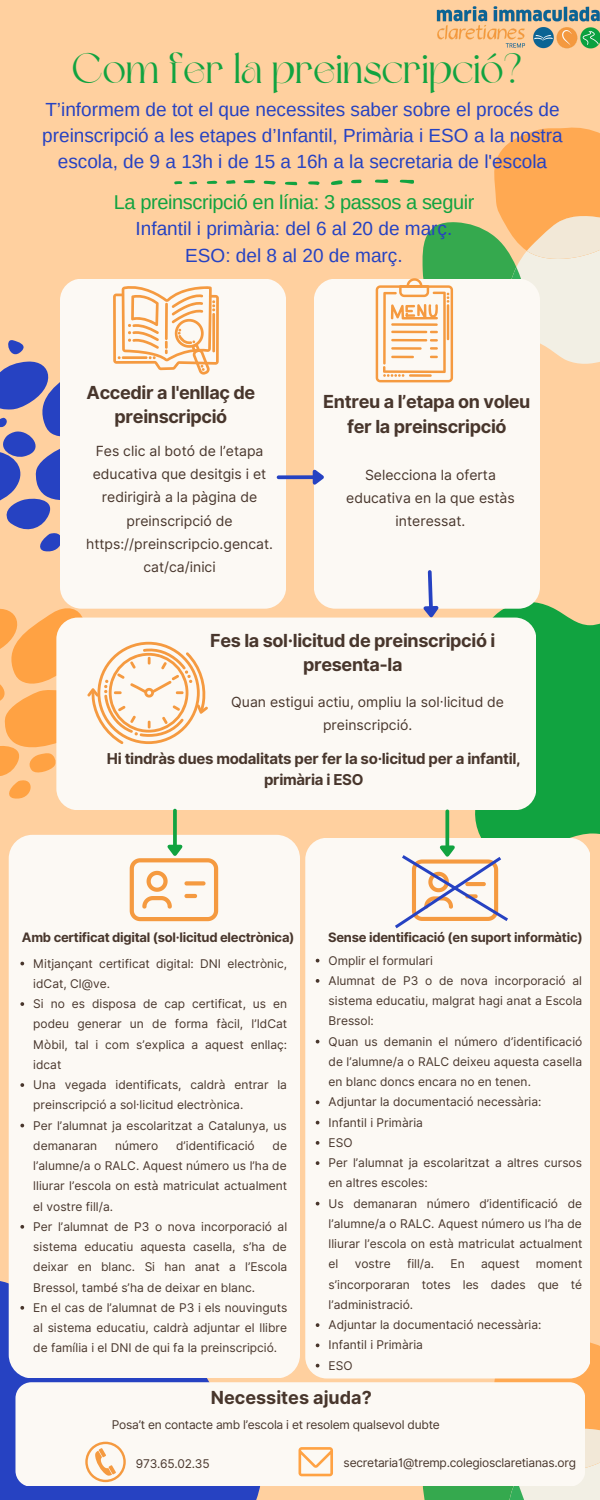
<style>
.page{position:relative;width:600px;height:1500px;background:#ffd09f}
.page>*{position:absolute;margin:0;border:0;box-sizing:border-box;transform-origin:0 0}
.t1{font:42.5px "Dream Avenue";color:#11a340}
.t2{font:20px "Arimo";letter-spacing:-.02em;color:#11a340}
.t3{font:19px/26.2px "Arimo";color:#2642c2;text-align:center}
.t4{font:700 18px/24.8px "Inter";letter-spacing:-.02em;color:#48362c;text-align:center}
.t5{font:700 18px "Inter";color:#48362c}
.t6{font:700 15px/21px "Inter";letter-spacing:-.02em;color:#48362c;text-align:center}
.t7{font:14px/23.2px "Inter";color:#48362c;text-align:center}
.t8{font:700 13px "Inter";letter-spacing:-.02em;color:#48362c}
.t9{font:12px/20.2px "Inter";color:#48362c}
.t10{font:12px "Inter";letter-spacing:-.02em;color:#48362c}
</style>
<div class="page">
<div style="left:60px;top:279px;width:226px;height:330px;background:#fcf9f4;border-radius:21px"></div>
<svg style="left:462px;top:567px;width:138px;height:288px;fill:#11a340"></svg>
<div style="left:314px;top:279px;width:225px;height:330px;background:#fcf9f4;border-radius:21px"></div>
<div style="left:56px;top:618px;width:480px;height:192px;background:#fcf9f4;border-radius:21px"></div>
<svg style="left:0;top:1245px;width:260px;height:255px;fill:#2642c2"></svg>
<svg style="left:399px;top:1342px;width:201px;height:158px"></svg>
<div style="left:15px;top:1382px;width:570px;height:104px;background:#fcf9f4;border-radius:16px"></div>
<div style="left:9px;top:835px;width:291px;height:543px;background:#fcf9f4;border-radius:24px"></div>
<div style="left:305px;top:838px;width:285px;height:540px;background:#fcf9f4;border-radius:21px"></div>
<svg style="left:279px;top:475px;width:30px;height:4px"></svg>
<svg style="left:309px;top:469px;width:15px;height:16px"></svg>
<svg style="left:418px;top:570px;width:24px;height:48px"></svg>
<svg style="left:173px;top:811px;width:4px;height:30px"></svg>
<svg style="left:331px;top:180px;width:12px;height:5px"></svg>
<svg style="left:285px;top:182px;width:12px;height:3px"></svg>
<svg style="left:264px;top:181px;width:12px;height:4px"></svg>
<svg style="left:308px;top:181px;width:12px;height:4px"></svg>
<svg style="left:351px;top:180px;width:11px;height:3px"></svg>
<svg style="left:244px;top:180px;width:11px;height:3px"></svg>
<svg style="left:226px;top:180px;width:9px;height:4px"></svg>
<svg style="left:207px;top:181px;width:10px;height:3px"></svg>
<svg style="left:174px;top:181px;width:8px;height:3px"></svg>
<svg style="left:189px;top:181px;width:8px;height:3px"></svg>
<svg style="left:0;top:283px;width:219px;height:268px"></svg>
<svg style="left:375px;top:127px;width:225px;height:261px"></svg>
<svg style="left:0;top:590px;width:208px;height:209px"></svg>
<img style="left:437px;top:6px;width:163px;height:42px">
<svg style="left:445px;top:811px;width:4px;height:31px"></svg>
<svg style="left:130px;top:841px;width:88px;height:80px"></svg>
<svg style="left:395px;top:842px;width:113px;height:87px"></svg>
<svg style="left:85px;top:1442px;width:41px;height:40px"></svg>
<svg style="left:299px;top:1447px;width:34px;height:29px"></svg>
<svg style="left:20px;top:962px;width:4px;height:3px"></svg>
<svg style="left:20px;top:1002px;width:4px;height:4px"></svg>
<svg style="left:20px;top:1083px;width:4px;height:4px"></svg>
<svg style="left:20px;top:1124px;width:4px;height:3px"></svg>
<svg style="left:20px;top:1225px;width:4px;height:4px"></svg>
<svg style="left:20px;top:1306px;width:4px;height:4px"></svg>
<svg style="left:316px;top:979px;width:3px;height:4px"></svg>
<svg style="left:316px;top:1100px;width:3px;height:4px"></svg>
<svg style="left:316px;top:1141px;width:3px;height:4px"></svg>
<svg style="left:316px;top:1161px;width:3px;height:4px"></svg>
<svg style="left:316px;top:1323px;width:3px;height:4px"></svg>
<svg style="left:316px;top:1343px;width:3px;height:4px"></svg>
<h1 class="t1" style="left:72px;top:51px;width:452px">Com fer la preinscripció?</h1>
<h3 class="t3" style="left:42px;top:96px;width:522px">T’informem de tot el que necessites saber sobre el procés de preinscripció a les etapes d’Infantil, Primària i ESO a la nostra escola, de 9 a 13h i de 15 a 16h a la secretaria de l'escola</h3>
<h2 class="t2" style="left:114px;top:191px;width:362px">La preinscripció en línia: 3 passos a seguir</h2>
<h3 class="t3" style="left:136px;top:216px;width:318px">Infantil i primària: del 6 al 20 de març.<br>ESO: del 8 al 20 de març.</h3>
<h3 class="t4" style="left:87px;top:380px;width:170px">Accedir a l'enllaç de preinscripció</h3>
<p class="t7" style="left:86px;top:439px;width:188px">Fes clic al botó de l’etapa educativa que desitgis i et redirigirà a la pàgina de preinscripció de https://preinscripcio.gencat. cat/ca/inici</p>
<h3 class="t4" style="left:323px;top:389px;width:209px">Entreu a l’etapa on voleu fer la preinscripció</h3>
<p class="t7" style="left:346px;top:463px;width:170px">Selecciona la oferta educativa en la que estàs interessat.</p>
<h3 class="t4" style="left:210px;top:628px;width:287px">Fes la sol·licitud de preinscripció i presenta-la</h3>
<p class="t7" style="left:231px;top:690px;width:274px">Quan estigui actiu, ompliu la sol·licitud de preinscripció.</p>
<p class="t6" style="left:107px;top:748px;width:415px">Hi tindràs dues modalitats per fer la so·licitud per a infantil, primària i ESO</p>
<p class="t8" style="left:22px;top:929px;width:274px">Amb certificat digital (sol·licitud electrònica)</p>
<p class="t9" style="left:33px;top:953px;width:255px">Mitjançant certificat digital: DNI electrònic, idCat, Cl@ve.<br>Si no es disposa de cap certificat, us en podeu generar un de forma fàcil, l’IdCat Mòbil, tal i com s’explica a aquest enllaç: idcat<br>Una vegada identificats, caldrà entrar la preinscripció a sol·licitud electrònica.<br>Per l’alumnat ja escolaritzat a Catalunya, us demanaran</p>
<p class="t9" style="left:115px;top:1135px;width:45px">número</p>
<p class="t9" style="left:176px;top:1135px;width:80px">d’identificació</p>
<p class="t9" style="left:33px;top:1135px;width:256px;text-indent:239px">de l’alumne/a o RALC. Aquest número us l’ha de lliurar l’escola on està matriculat actualment el vostre fill/a.<br>Per l’alumnat de P3 o nova incorporació al sistema educatiu aquesta casella, s’ha de deixar en blanc. Si han anat a l’Escola Bressol, també s’ha de deixar en blanc.<br>En el cas de l’alumnat de P3 i els nouvinguts al sistema educatiu, caldrà adjuntar el llibre de família i el DNI de qui fa la preinscripció.</p>
<p class="t8" style="left:328px;top:929px;width:256px">Sense identificació (en suport informàtic)</p>
<p class="t9" style="left:329px;top:950px;width:256px">Omplir el formulari<br>Alumnat de P3 o de nova incorporació al sistema educatiu, malgrat hagi anat a Escola<br>Bressol:<br>Quan us demanin el número d’identificació de l’alumne/a o RALC deixeu aquesta casella en blanc doncs encara no en tenen.<br>Adjuntar la documentació necessària:<br>Infantil i Primària<br>ESO<br>Per l’alumnat ja escolaritzat a altres cursos en altres escoles:<br>Us demanaran número d’identificació de l’alumne/a o RALC. Aquest número us l’ha de lliurar l’escola on està matriculat actualment el</p>
<p class="t9" style="left:355px;top:1254px;width:38px">vostre</p>
<p class="t9" style="left:407px;top:1254px;width:29px">fill/a.</p>
<p class="t9" style="left:451px;top:1254px;width:16px">En</p>
<p class="t9" style="left:481px;top:1254px;width:40px">aquest</p>
<p class="t9" style="left:329px;top:1254px;width:255px;text-indent:207px">moment s’incorporaran totes les dades que té l’administració.<br>Adjuntar la documentació necessària:<br>Infantil i Primària<br>ESO</p>
<h3 class="t5" style="left:211px;top:1387px;width:163px">Necessites ajuda?</h3>
<p class="t10" style="left:112px;top:1418px;width:330px">Posa’t en contacte amb l’escola i et resolem qualsevol dubte</p>
<p class="t9" style="left:136px;top:1454px;width:75px">973.65.02.35</p>
<p class="t10" style="left:344px;top:1456px;width:234px">secretaria1@tremp.colegiosclaretianas.org</p>
</div>
